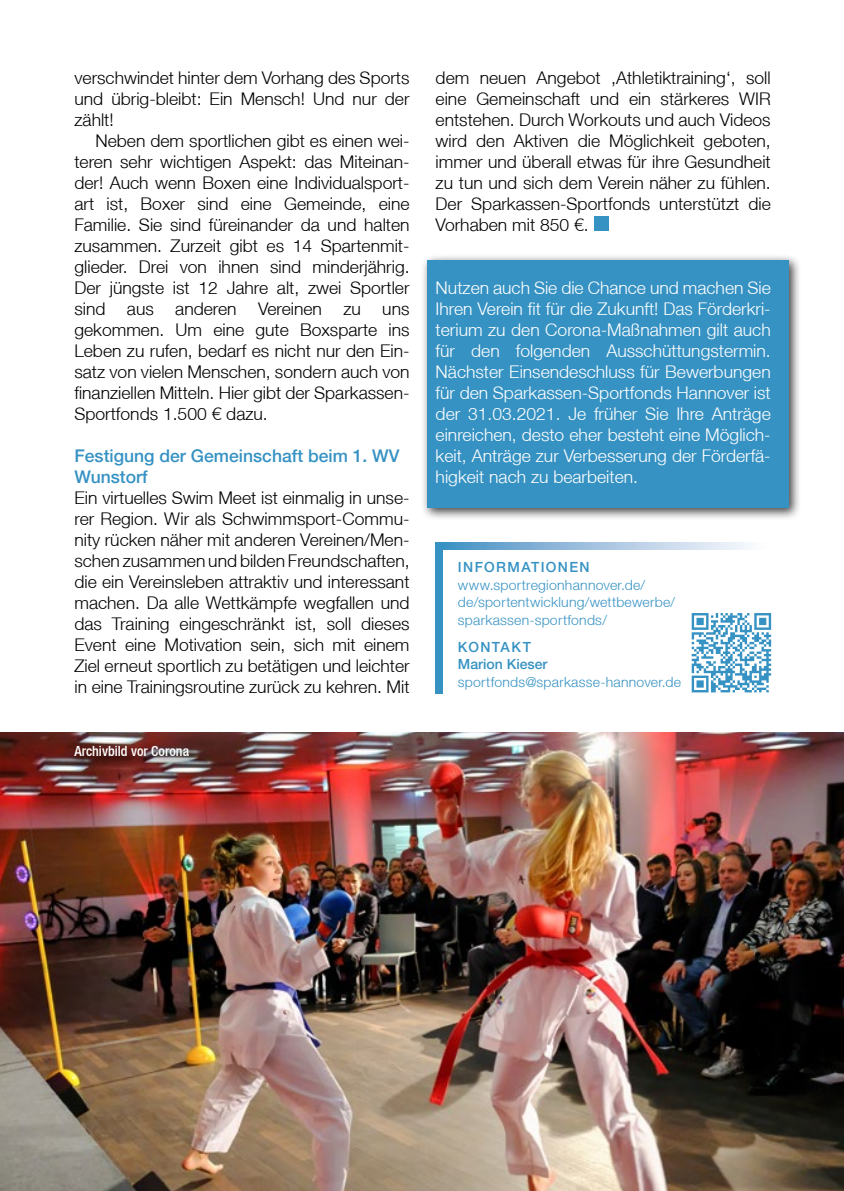
<style>
.page{position:relative;width:844px;height:1191px;background:#fff}
.page>*{position:absolute;margin:0;border:0;box-sizing:border-box;transform-origin:0 0}
.t1{font:300 17.5px/21px "Helvetica Neue LT";color:#000;text-align:justify}
.t2{font:300 17.5px/21px "Helvetica Neue LT";color:#fff;text-align:justify}
.t3{font:500 17.5px/21px "Helvetica Neue LT";color:#3692c3}
.t4{font:300 14px/17.5px "Helvetica Neue LT";letter-spacing:.015em;color:#3692c3}
.t5{font:500 14px/17.5px "Helvetica Neue LT";color:#3692c3}
.t6{font:500 condensed 14px "Helvetica Neue LT";color:#fff}
.t7{font:500 14px "Helvetica Neue LT";letter-spacing:.09em;color:#3692c3}
</style>
<div class="page">
<div style="left:420px;top:253px;width:380px;height:268px;background:#000;opacity:.75"></div>
<div style="left:427px;top:260px;width:361px;height:247px;background:#3692c3"></div>
<div style="left:435px;top:542px;width:8px;height:151px;background:#3692c3"></div>
<svg style="left:443px;top:542px;width:305px;height:7px;background:#a0c3df"></svg>
<svg style="left:691px;top:613px;width:80px;height:79px"></svg>
<div style="left:593px;top:216px;width:15px;height:15px;background:#3692c3"></div>
<img style="left:0;top:732px;width:843px;height:459px">
<div style="left:69px;top:741px;width:132px;height:28px;background:#000;opacity:.75"></div>
<p class="t1" style="left:74px;top:67px;width:336px">verschwindet hinter dem Vorhang des Sports und übrig-bleibt: Ein Mensch! Und nur der zählt!</p>
<p class="t1" style="left:74px;top:130px;width:336px;text-indent:21px">Neben dem sportlichen gibt es einen wei&shy;teren sehr wichtigen Aspekt: das Miteinan&shy;der! Auch wenn Boxen eine Individualsport&shy;art ist, Boxer sind eine Gemeinde, eine Familie. Sie sind füreinander da und halten zusammen. Zurzeit gibt es 14 Spartenmit&shy;glieder. Drei von ihnen sind minderjährig.<br>Der jüngste ist 12 Jahre alt, zwei Sportler sind aus anderen Vereinen zu uns gekommen. Um eine gute Boxsparte ins Leben zu rufen, bedarf es nicht nur den Ein&shy;satz von vielen Menschen, sondern auch von finanziellen Mitteln. Hier gibt der Sparkassen-Sportfonds 1.500 € dazu.</p>
<p class="t3" style="left:74px;top:445px;width:326px">Festigung der Gemeinschaft beim 1. WV<br>Wunstorf</p>
<p class="t1" style="left:74px;top:487px;width:336px">Ein virtuelles Swim Meet ist einmalig in unse&shy;rer Region. Wir als Schwimmsport-Commu&shy;nity rücken näher mit anderen Vereinen/Men&shy;schen zusammen und bilden Freundschaften, die ein Vereinsleben attraktiv und interessant machen. Da alle Wettkämpfe wegfallen und das Training eingeschränkt ist, soll dieses Event eine Motivation sein, sich mit einem Ziel erneut sportlich zu betätigen und leichter in eine Trainingsroutine zurück zu kehren. Mit</p>
<p class="t6" style="left:74px;top:743px;width:116px">Archivbild vor Corona</p>
<p class="t1" style="left:435px;top:67px;width:336px">dem neuen Angebot ‚Athletiktraining‘, soll eine Gemeinschaft und ein stärkeres WIR entstehen. Durch Workouts und auch Videos wird den Aktiven die Möglichkeit geboten, immer und überall etwas für ihre Gesundheit zu tun und sich dem Verein näher zu fühlen.<br>Der Sparkassen-Sportfonds unterstützt die Vorhaben mit 850 €.</p>
<p class="t2" style="left:435px;top:277px;width:336px">Nutzen auch Sie die Chance und machen Sie Ihren Verein fit für die Zukunft! Das Förderkri&shy;terium zu den Corona-Maßnahmen gilt auch für den folgenden Ausschüttungstermin.<br>Nächster Einsendeschluss für Bewerbungen für den Sparkassen-Sportfonds Hannover ist der 31.03.2021. Je früher Sie Ihre Anträge einreichen, desto eher besteht eine Möglich&shy;keit, Anträge zur Verbesserung der Förderfä&shy;higkeit nach zu bearbeiten.</p>
<p class="t7" style="left:458px;top:558px;width:133px">INFORMATIONEN</p>
<p class="t4" style="left:458px;top:575px;width:218px">www.sportregionhannover.de/ de/sportentwicklung/wettbewerbe/ sparkassen-sportfonds/</p>
<p class="t5" style="left:458px;top:638px;width:91px">KONTAKT<br>Marion Kieser</p>
<p class="t4" style="left:458px;top:673px;width:225px">sportfonds@sparkasse-hannover.de</p>
</div>
